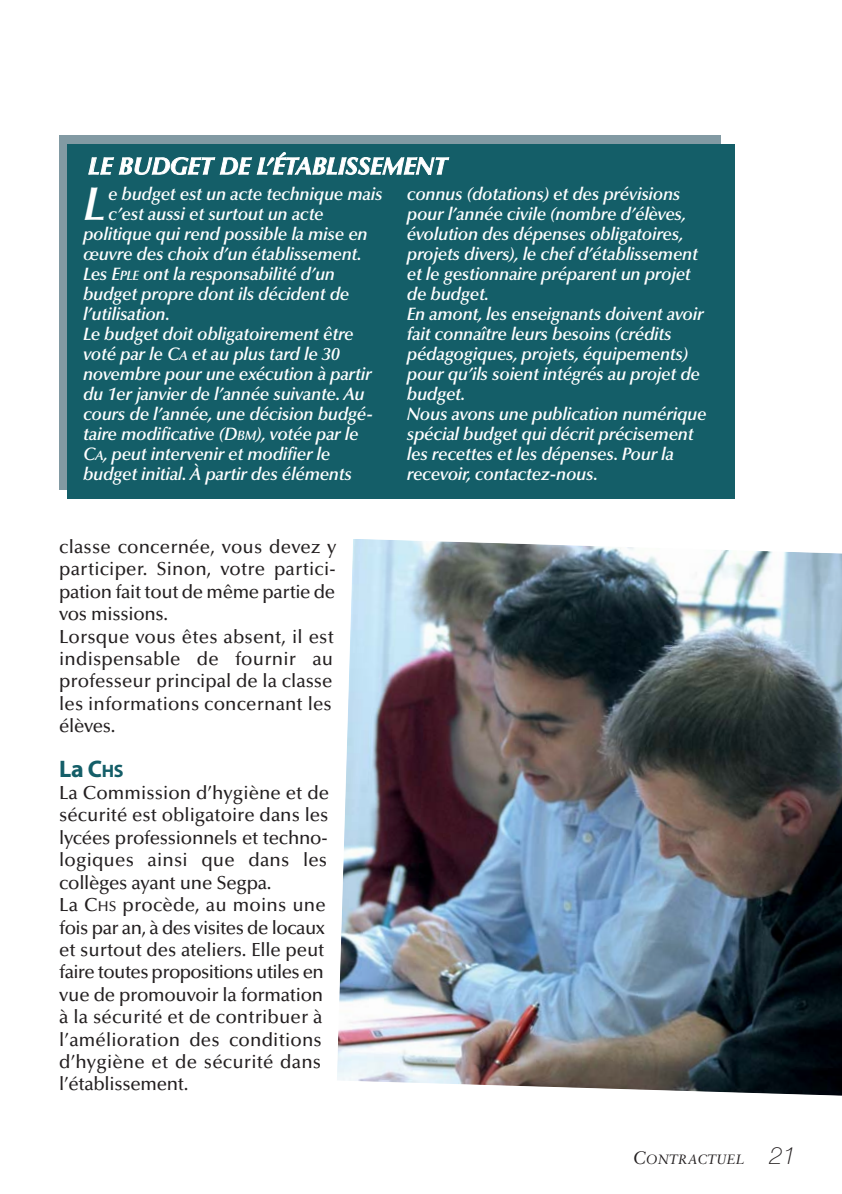
<style>
.page{position:relative;width:842px;height:1194px;background:#fff}
.page>*{position:absolute;margin:0;border:0;box-sizing:border-box;transform-origin:0 0}
.t1{font:italic 600 47.6px "Optima LT Std";color:#fff}
.t2{font:italic 700 24px "Optima LT Std";letter-spacing:-.005em;color:#fff}
.t3{font:700 24px "Myriad Pro";color:#145e68}
.t4{font:500 19px/22.4px "Optima LT Std";color:#231f20}
.t5{font:italic 600 18px/20px "Optima LT Std";letter-spacing:-.015em;color:#fff}
.t6{font:italic 13.6px "Sabon";color:#231f20}
.s1{font-size:13.6px}
.s2{font-size:18px}
.s3{font-size:14.2px}
.s4{font-family:"Helvetica Neue";font-weight:100;font-size:24px}
</style>
<div class="page">
<div style="left:59px;top:135px;width:662px;height:355px;background:#829aa3"></div>
<div style="left:68px;top:144px;width:667px;height:354px;background:#145e68"></div>
<img style="left:337px;top:539px;width:505px;height:557px">
<h2 class="t2" style="left:88px;top:152px;width:361px">LE BUDGET DE L’ÉTABLISSEMENT</h2>
<h1 class="t1" style="left:83px;top:179px;width:24px">L</h1>
<p class="t5" style="left:108px;top:184px;width:276px">e budget est un acte technique mais</p>
<p class="t5" style="left:108px;top:204px;width:217px">c’est aussi et surtout un acte</p>
<p class="t5" style="left:83px;top:224px;width:286px">politique qui rend possible la mise en</p>
<p class="t5" style="left:83px;top:244px;width:280px">œuvre des choix d’un établissement.</p>
<p class="t5" style="left:83px;top:264px;width:254px">Les E<span class="s1">PLE</span> ont la responsabilité d’un</p>
<p class="t5" style="left:83px;top:284px;width:268px">budget propre dont ils décident de</p>
<p class="t5" style="left:83px;top:304px;width:89px">l’utilisation.</p>
<p class="t5" style="left:83px;top:324px;width:272px">Le budget doit obligatoirement être</p>
<p class="t5" style="left:83px;top:344px;width:258px">voté par le C<span class="s1">A</span> et au plus tard le 30</p>
<p class="t5" style="left:83px;top:364px;width:290px">novembre pour une exécution à partir</p>
<p class="t5" style="left:83px;top:384px;width:283px">du 1er janvier de l’année suivante. Au</p>
<p class="t5" style="left:83px;top:404px;width:292px">cours de l’année, une décision budgé-</p>
<p class="t5" style="left:83px;top:424px;width:277px">taire modificative (D<span class="s1">BM</span>), votée par le</p>
<p class="t5" style="left:83px;top:444px;width:249px">C<span class="s1">A</span>, peut intervenir et modifier le</p>
<p class="t5" style="left:83px;top:464px;width:270px">budget initial. À partir des éléments</p>
<p class="t4" style="left:59px;top:536px;width:279px">classe concernée, vous devez y participer. Sinon, votre partici&shy;pation fait tout de même partie de vos missions.<br>Lorsque vous êtes absent, il est indispensable de fournir au professeur principal de la classe les informations concernant les élèves.</p>
<h2 class="t3" style="left:59px;top:759px;width:66px">La C<span class="s2">HS</span></h2>
<p class="t4" style="left:59px;top:782px;width:272px">La Commission d’hygiène et de sécurité est obligatoire dans les lycées professionnels et techno&shy;logiques ainsi que dans les collèges ayant une Segpa.<br>La C<span class="s3">HS</span> procède, au moins une fois par an, à des visites de locaux et surtout des ateliers. Elle peut faire toutes propositions utiles en vue de promouvoir la formation à la sécurité et de contribuer à l’amélioration des conditions d’hygiène et de sécurité dans l’établissement.</p>
<p class="t5" style="left:407px;top:184px;width:301px">connus (dotations) et des prévisions pour l’année civile (nombre d’élèves, évolution des dépenses obligatoires, projets divers), le chef d’établissement et le gestionnaire préparent un projet de budget.<br>En amont, les enseignants doivent avoir fait connaître leurs besoins (crédits pédagogiques, projets, équipements) pour qu’ils soient intégrés au projet de budget.<br>Nous avons une publication numérique spécial budget qui décrit précisement les recettes et les dépenses. Pour la recevoir, contactez-nous.</p>
<p class="t6" style="left:633px;top:1152px;width:165px"><span class="s2">C</span>ONTRACTUEL <span class="s4">21</span></p>
</div>
